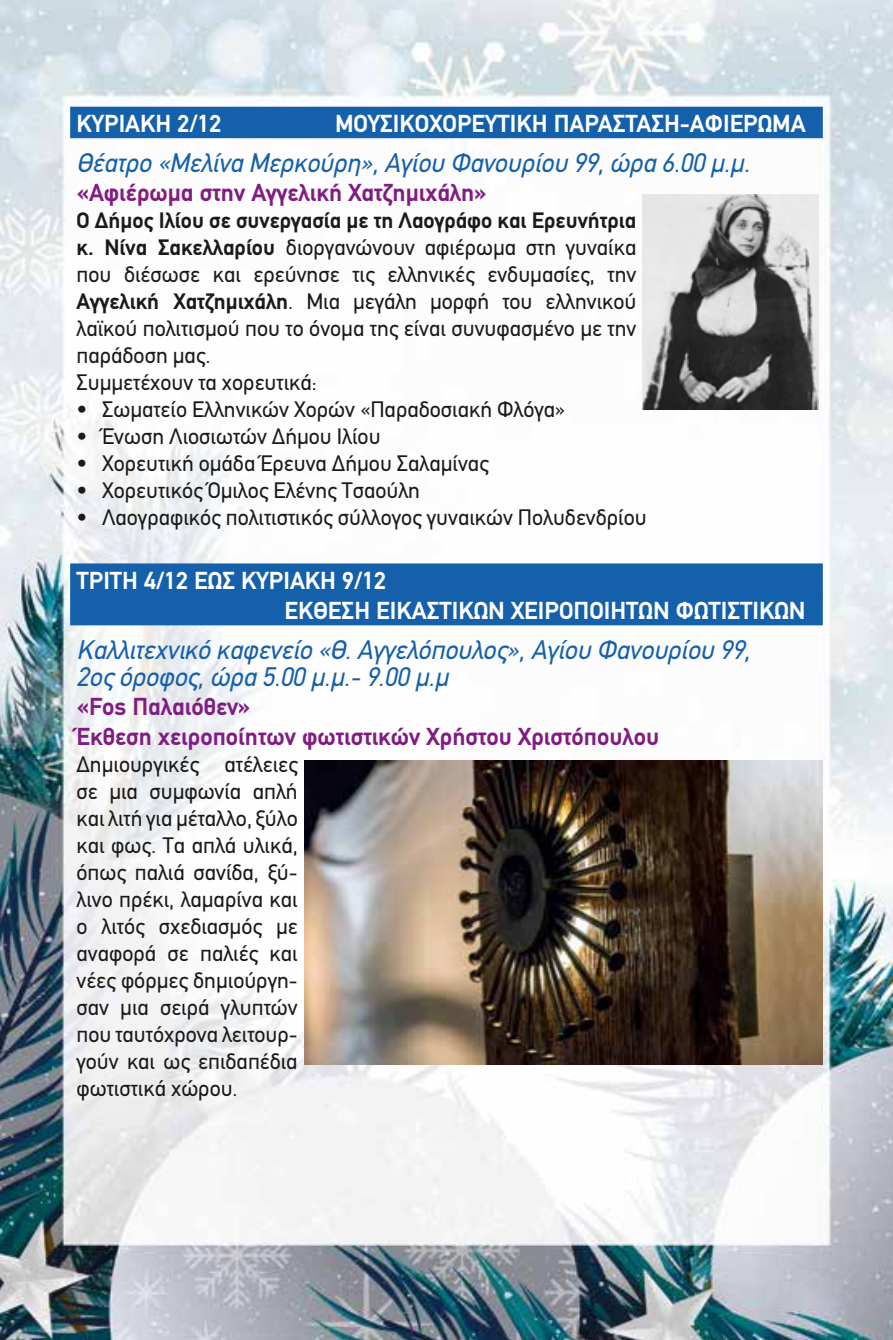
<style>
.page{position:relative;width:893px;height:1340px;background:#fff}
.page>*{position:absolute;margin:0;border:0;box-sizing:border-box;transform-origin:0 0}
.t1{font:italic 27px/27px "PF Din Text";color:#1560ab}
.t2{font:700 24.75px/30.4px "PF Din Text";color:#fff}
.t3{font:700 24.75px/29.7px "PF Din Text";color:#811d82}
.t4{font:22.5px/27px "PF Din Text";color:#1a1a18}
.s1{font-weight:700}
</style>
<div class="page">
<img style="left:0;top:0;width:893px;height:1339px">
<div style="left:70px;top:107px;width:753px;height:31px;background:#1560ab"></div>
<div style="left:70px;top:563px;width:753px;height:32px;background:#1560ab"></div>
<div style="left:70px;top:594px;width:753px;height:31px;background:#1560ab"></div>
<img style="left:304px;top:761px;width:519px;height:303px">
<img style="left:643px;top:195px;width:176px;height:214px">
<p class="t2" style="left:77px;top:108px;width:171px">ΚΥΡΙΑΚΗ 2/12 μουσικοχορευτική</p>
<p class="t2" style="left:554px;top:108px;width:15px">παράσταση</p>
<p class="t2" style="left:680px;top:108px;width:127px">-ΑΦΙΕΡΩΜΑ</p>
<p class="t1" style="left:77px;top:149px;width:675px">Θέατρο «Μελίνα Μερκούρη», Αγίου Φανουρίου 99, ώρα 6.00 μ.μ.</p>
<p class="t3" style="left:77px;top:178px;width:412px">«Αφιέρωμα στην Αγγελική Χατζημιχάλη»</p>
<p class="t4" style="left:77px;top:207px;width:561px"><span class="s1">Ο Δήμος Ιλίου σε συνεργασία με τη Λαογράφο και Ερευνήτρια κ. Νίνα Σακελλαρίου</span> διοργανώνουν αφιέρωμα στη γυναίκα που διέσωσε και ερεύνησε τις ελληνικές ενδυμασίες, την <span class="s1">Αγγελική Χατζημιχάλη</span>. Μια μεγάλη μορφή του ελληνικού λαϊκού πολιτισμού που το όνομα της είναι συνυφασμένο με την παράδοση μας.<br>Συμμετέχουν τα χορευτικά:</p>
<p class="t4" style="left:77px;top:396px;width:491px">• Σωματείο Ελληνικών Χορών «Παραδοσιακή Φλόγα»</p>
<p class="t4" style="left:77px;top:423px;width:305px">• Ένωση Λιοσιωτών Δήμου Iλίου</p>
<p class="t4" style="left:77px;top:450px;width:414px">• Χορευτική ομάδα Έρευνα Δήμου Σαλαμίνας</p>
<p class="t4" style="left:77px;top:477px;width:345px">• Χορευτικός Όμιλος Ελένης Τσαούλη</p>
<p class="t4" style="left:77px;top:504px;width:572px">• Λαογραφικός πολιτιστικός σύλλογος γυναικών Πολυδενδρίου</p>
<p class="t2" style="left:284px;top:565px;width:103px;text-indent:-208px">ΤΡΙΤΗ 4/12 ΕΩΣ ΚΥΡΙΑΚΗ 9/12<br>Έκθεση</p>
<p class="t2" style="left:376px;top:595px;width:28px">Εικαστικών</p>
<p class="t2" style="left:511px;top:595px;width:28px">Χειροποίητων</p>
<p class="t2" style="left:676px;top:595px;width:32px">Φωτιστικών</p>
<p class="t1" style="left:77px;top:636px;width:675px">Καλλιτεχνικό καφενείο «Θ. Αγγελόπουλος», Αγίου Φανουρίου 99,<br>2ος όροφος, ώρα 5.00 μ.μ.- 9.00 μ.μ</p>
<p class="t3" style="left:77px;top:692px;width:584px">«Fos Παλαιόθεν»<br>Έκθεση χειροποίητων φωτιστικών Χρήστου Χριστόπουλου</p>
<p class="t4" style="left:77px;top:751px;width:223px;text-align:justify">Δημιουργικές ατέλειες σε μια συμφωνία απλή και λιτή για μέταλλο, ξύλο και φως. Τα απλά υλικά, όπως παλιά σανίδα, ξύ&shy;λινο πρέκι, λαμαρίνα και ο λιτός σχεδιασμός με αναφορά σε παλιές και νέες φόρμες δημιούργη&shy;σαν μια σειρά γλυπτών που ταυτόχρονα λειτουρ&shy;γούν και ως επιδαπέδια φωτιστικά χώρου.</p>
</div>
